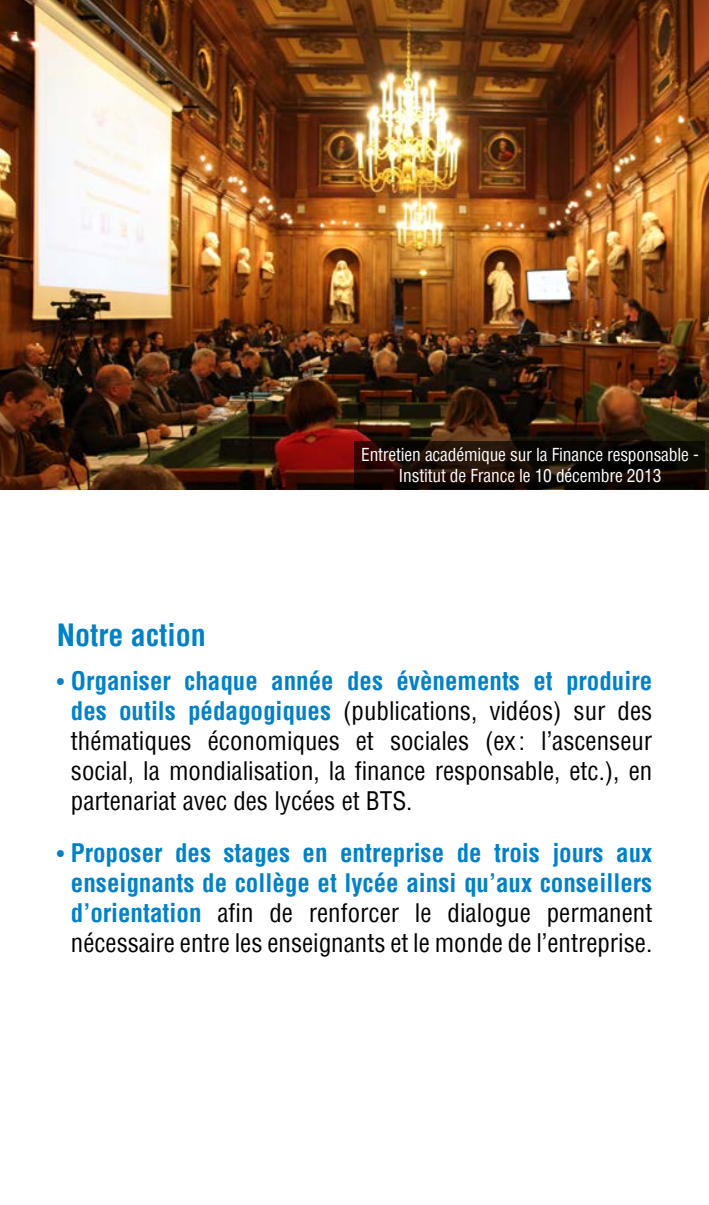
<style>
.page{position:relative;width:709px;height:1205px;background:#fff}
.page>*{position:absolute;margin:0;border:0;box-sizing:border-box;transform-origin:0 0}
.t1{font:700 condensed 30px "Helvetica";color:#0081c7}
.t2{font:condensed 25px/30px "Helvetica";color:#000;text-align:justify}
.t3{font:700 condensed 25px/30px "Helvetica";color:#0081c7;text-align:center}
.legende{font:condensed 17.5px/21px "Helvetica";letter-spacing:-.01em;color:#fff;text-align:center}
.s1{font-size:22.5px;color:#0081c7}
.s2{font-weight:700;color:#0081c7}
.s3{font-weight:400;font-size:22.5px}
.s4{font-weight:400;color:#000}
</style>
<div class="page">
<img style="left:0;top:0;width:709px;height:489px">
<svg style="left:354px;top:441px;width:351px;height:48px;background:#140904"></svg>
<p class="legende" style="left:361px;top:444px;width:339px">Entretien académique sur la Finance responsable -<br>Institut de France le 10 décembre 2013</p>
<p class="t1" style="left:57px;top:615px;width:151px">Notre action</p>
<p class="t2" style="left:71px;top:666px;width:583px;text-indent:-14px"><span class="s1">•</span> <span class="s2">Organiser chaque année des évènements et produire des outils pédagogiques</span> (publications, vidéos) sur des thématiques économiques et sociales (ex : l’ascenseur social, la mondialisation, la finance responsable, etc.), en partenariat avec des lycées et BTS.</p>
<p class="t3" style="left:57px;top:837px;width:597px"><span class="s3">•</span> Proposer des stages en entreprise de trois jours aux enseignants de collège et lycée ainsi qu’aux conseillers d’orientation <span class="s4">afin de renforcer le dialogue permanent nécessaire entre les enseignants et le monde de l’entreprise.</span></p>
</div>
